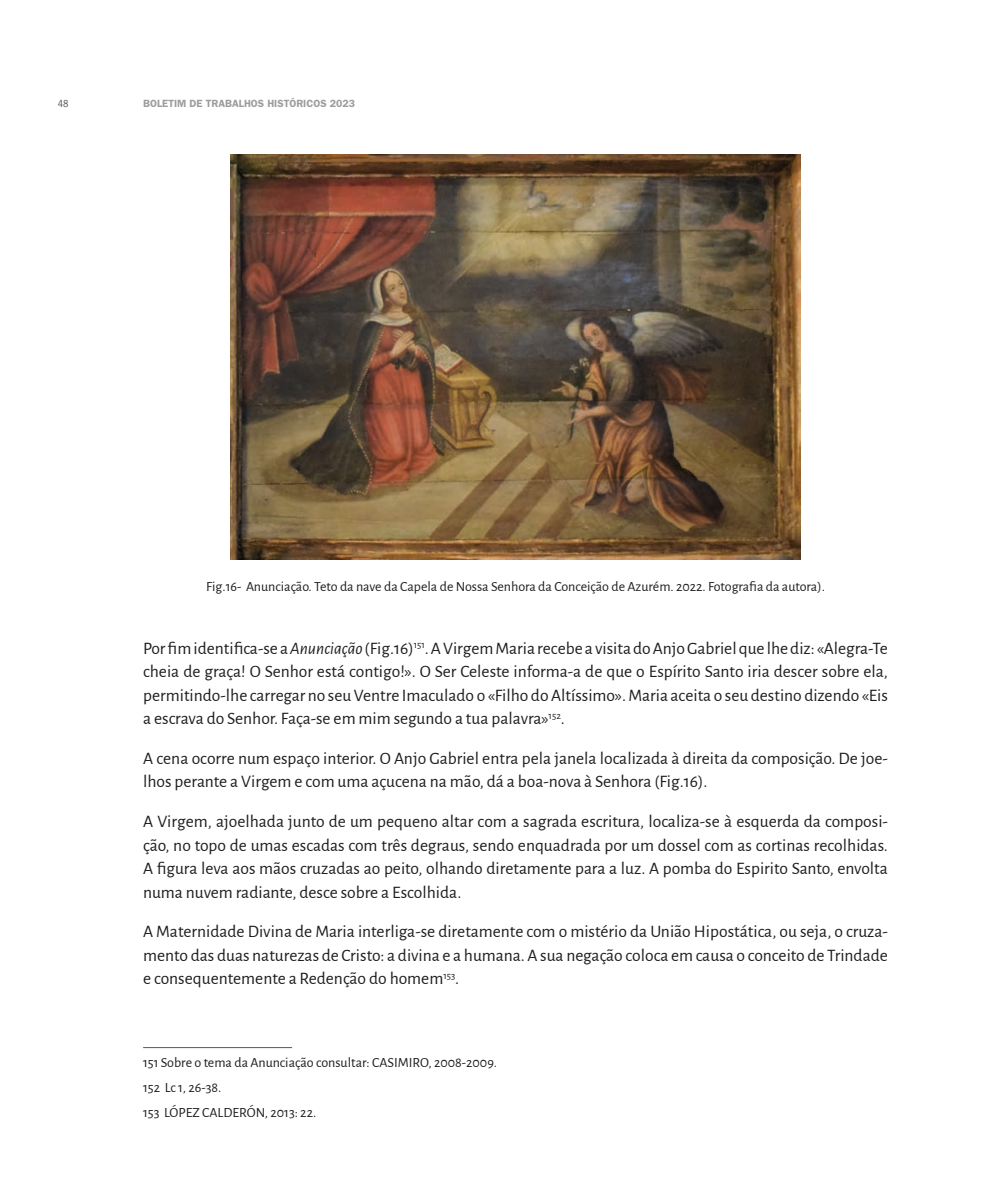
<style>
.page{position:relative;width:993px;height:1192px;background:#fff}
.page>*{position:absolute;margin:0;border:0;box-sizing:border-box;transform-origin:0 0}
.t1{font:17.5px/23.6px "Alegreya Sans";color:#1d1d1b;text-align:justify}
.t2{font:14px/24.8px "Alegreya Sans";color:#1d1d1b}
.t3{font:600 10.5px "ITC Franklin Gothic Std";color:#9d9d9d}
.t4{font:condensed 10.5px "ITC Franklin Gothic Std";color:#575756}
.s1{font-style:italic}
</style>
<div class="page">
<img style="left:230px;top:154px;width:570px;height:405px">
<hr style="left:143px;top:1047px;width:149px;height:1px;background:#575756">
<p class="t4" style="left:58px;top:97px;width:12px">48</p>
<p class="t3" style="left:143px;top:97px;width:213px">BOLETIM DE TRABALHOS HISTÓRICOS 2023</p>
<p class="t2" style="left:206px;top:573px;width:620px">Fig.16- Anunciação. Teto da nave da Capela de Nossa Senhora da Conceição de Azurém. 2022. Fotografia da autora).</p>
<p class="t1" style="left:143px;top:635px;width:746px">Por fim identifica-se a <span class="s1">Anunciação</span> (Fig.16)<sup>151</sup>. A Virgem Maria recebe a visita do Anjo Gabriel que lhe diz: «Alegra-Te cheia de graça! O Senhor está contigo!». O Ser Celeste informa-a de que o Espírito Santo iria descer sobre ela, permitindo-lhe carregar no seu Ventre Imaculado o «Filho do Altíssimo». Maria aceita o seu destino dizendo «Eis a escrava do Senhor. Faça-se em mim segundo a tua palavra»<sup>152</sup>.</p>
<p class="t1" style="left:143px;top:745px;width:746px">A cena ocorre num espaço interior. O Anjo Gabriel entra pela janela localizada à direita da composição. De joe&shy;lhos perante a Virgem e com uma açucena na mão, dá a boa-nova à Senhora (Fig.16).</p>
<p class="t1" style="left:143px;top:808px;width:746px">A Virgem, ajoelhada junto de um pequeno altar com a sagrada escritura, localiza-se à esquerda da composi&shy;ção, no topo de umas escadas com três degraus, sendo enquadrada por um dossel com as cortinas recolhidas.<br>A figura leva aos mãos cruzadas ao peito, olhando diretamente para a luz. A pomba do Espirito Santo, envolta numa nuvem radiante, desce sobre a Escolhida.</p>
<p class="t1" style="left:143px;top:918px;width:746px">A Maternidade Divina de Maria interliga-se diretamente com o mistério da União Hipostática, ou seja, o cruza&shy;mento das duas naturezas de Cristo: a divina e a humana. A sua negação coloca em causa o conceito de Trindade e consequentemente a Redenção do homem<sup>153</sup>.</p>
<p class="t2" style="left:143px;top:1049px;width:355px">151 Sobre o tema da Anunciação consultar: CASIMIRO, 2008-2009.<br>152 Lc 1, 26-38.<br>153 LÓPEZ CALDERÓN, 2013: 22.</p>
</div>
